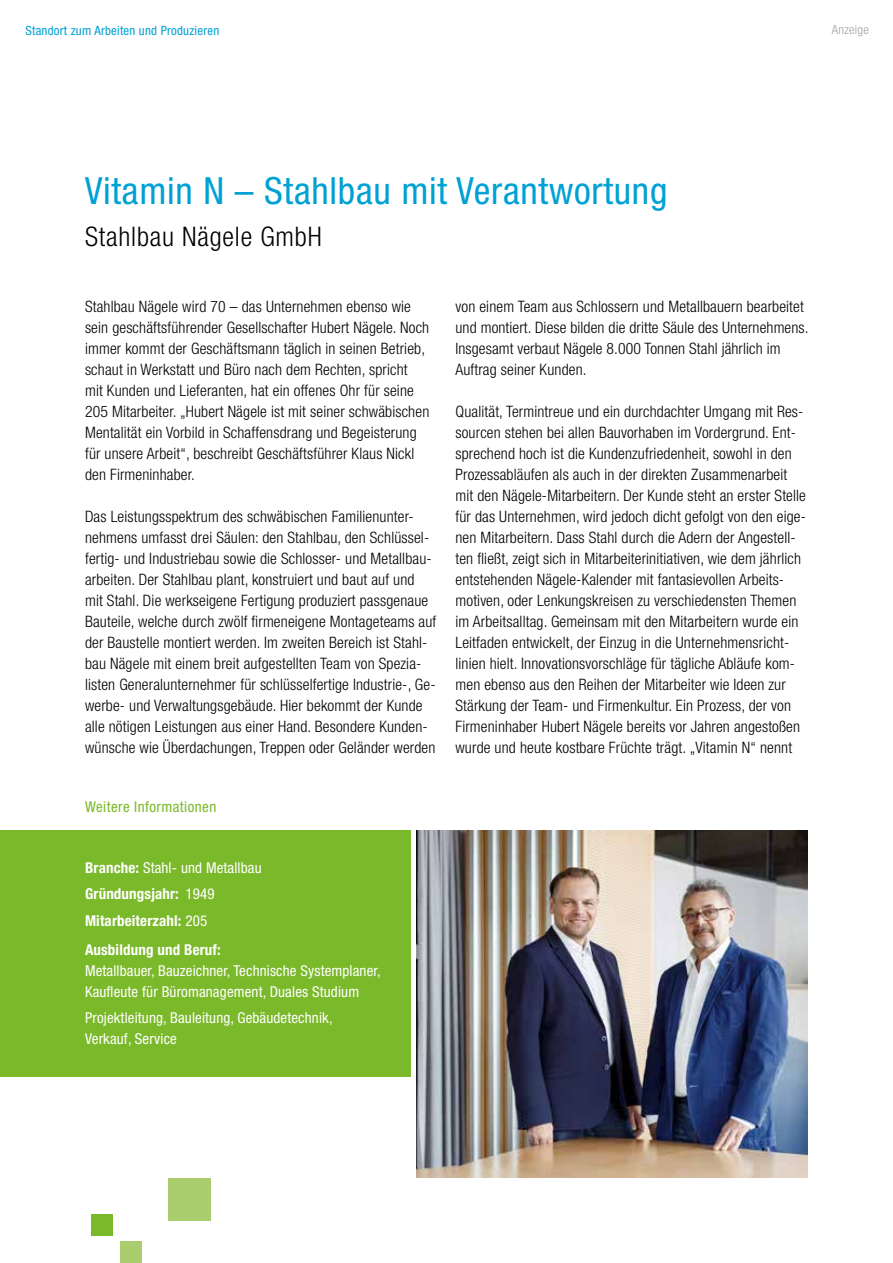
<style>
.page{position:relative;width:893px;height:1263px;background:#fff}
.page>*{position:absolute;margin:0;border:0;box-sizing:border-box;transform-origin:0 0}
.t1{font:condensed 37.5px "Helvetica Neue LT Std";letter-spacing:.02em;color:#00a1d4}
.t2{font:300 condensed 27px "Helvetica Neue LT Std";letter-spacing:.03em;color:#000}
.t3{font:300 condensed 15.75px/21px "Helvetica Neue LT Std";letter-spacing:.01em;color:#000}
.t4{font:condensed 15px/21px "Helvetica Neue LT Std";letter-spacing:.01em;color:#fff}
.t5{font:700 condensed 15px/26.5px "Helvetica Neue LT Std";letter-spacing:.01em;color:#fff}
.t6{font:condensed 15px "Helvetica Neue LT Std";letter-spacing:.03em;color:#7ab929}
.t7{font:condensed 12.75px "Helvetica Neue LT Std";letter-spacing:.02em;color:#00a1d4}
.t8{font:300 condensed 12.75px "Helvetica Neue LT Std";letter-spacing:.02em;color:#a1a1a1}
.s1{font-weight:400}
</style>
<div class="page">
<div style="left:0;top:830px;width:410px;height:247px;background:#7ab929"></div>
<img style="left:417px;top:830px;width:391px;height:348px">
<div style="left:91px;top:1214px;width:22px;height:21px;background:#7ab929"></div>
<div style="left:120px;top:1242px;width:21px;height:21px;background:#aacd6d"></div>
<div style="left:168px;top:1178px;width:42px;height:42px;background:#aacd6d"></div>
<p class="t7" style="left:26px;top:23px;width:195px">Standort zum Arbeiten und Produzieren</p>
<p class="t8" style="left:832px;top:22px;width:38px">Anzeige</p>
<h1 class="t1" style="left:85px;top:169px;width:584px">Vitamin N – Stahlbau mit Verantwortung</h1>
<h2 class="t2" style="left:85px;top:221px;width:238px">Stahlbau Nägele GmbH</h2>
<p class="t3" style="left:85px;top:296px;width:346px">Stahlbau Nägele wird 70 – das Unternehmen ebenso wie sein geschäftsführender Gesellschafter Hubert Nägele. Noch immer kommt der Geschäftsmann täglich in seinen Betrieb, schaut in Werkstatt und Büro nach dem Rechten, spricht mit Kunden und Lieferanten, hat ein offenes Ohr für seine 205 Mitarbeiter. „Hubert Nägele ist mit seiner schwäbischen Mentalität ein Vorbild in Schaffensdrang und Begeisterung für unsere Arbeit“, beschreibt Geschäftsführer Klaus Nickl den Firmeninhaber.</p>
<p class="t3" style="left:85px;top:506px;width:353px">Das Leistungsspektrum des schwäbischen Familienunter&shy;nehmens umfasst drei Säulen: den Stahlbau, den Schlüssel&shy;fertig- und Industriebau sowie die Schlosser- und Metallbau&shy;arbeiten. Der Stahlbau plant, konstruiert und baut auf und<br>mit Stahl. Die werkseigene Fertigung produziert passgenaue Bauteile, welche durch zwölf firmeneigene Montageteams auf der Baustelle montiert werden. Im zweiten Bereich ist Stahl&shy;bau Nägele mit einem breit aufgestellten Team von Spezia&shy;listen Generalunternehmer für schlüsselfertige Industrie-, Ge&shy;werbe- und Verwaltungsgebäude. Hier bekommt der Kunde alle nötigen Leistungen aus einer Hand. Besondere Kunden&shy;wünsche wie Überdachungen, Treppen oder Geländer werden</p>
<p class="t6" style="left:85px;top:798px;width:133px">Weitere Informationen</p>
<p class="t3" style="left:455px;top:296px;width:355px">von einem Team aus Schlossern und Metallbauern bearbeitet und montiert. Diese bilden die dritte Säule des Unternehmens.<br>Insgesamt verbaut Nägele 8.000 Tonnen Stahl jährlich im Auftrag seiner Kunden.</p>
<p class="t3" style="left:455px;top:401px;width:352px">Qualität, Termintreue und ein durchdachter Umgang mit Res&shy;sourcen stehen bei allen Bauvorhaben im Vordergrund. Ent&shy;sprechend hoch ist die Kundenzufriedenheit, sowohl in den Prozessabläufen als auch in der direkten Zusammenarbeit mit den Nägele-Mitarbeitern. Der Kunde steht an erster Stelle für das Unternehmen, wird jedoch dicht gefolgt von den eige&shy;nen Mitarbeitern. Dass Stahl durch die Adern der Angestell&shy;ten fließt, zeigt sich in Mitarbeiterinitiativen, wie dem jährlich entstehenden Nägele-Kalender mit fantasievollen Arbeits&shy;motiven, oder Lenkungskreisen zu verschiedensten Themen im Arbeitsalltag. Gemeinsam mit den Mitarbeitern wurde ein Leitfaden entwickelt, der Einzug in die Unternehmensricht&shy;linien hielt. Innovationsvorschläge für tägliche Abläufe kom&shy;men ebenso aus den Reihen der Mitarbeiter wie Ideen zur Stärkung der Team- und Firmenkultur. Ein Prozess, der von Firmeninhaber Hubert Nägele bereits vor Jahren angestoßen wurde und heute kostbare Früchte trägt. „Vitamin N“ nennt</p>
<p class="t5" style="left:85px;top:854px;width:178px">Branche: <span class="s1">Stahl- und Metallbau<br></span>Gründungsjahr: <span class="s1">1949<br></span>Mitarbeiterzahl: <span class="s1">205</span></p>
<p class="t5" style="left:85px;top:936px;width:137px">Ausbildung und Beruf:</p>
<p class="t4" style="left:85px;top:960px;width:297px">Metallbauer, Bauzeichner, Technische Systemplaner,<br>Kaufleute für Büromanagement, Duales Studium</p>
<p class="t4" style="left:85px;top:1007px;width:249px">Projektleitung, Bauleitung, Gebäudetechnik,<br>Verkauf, Service</p>
</div>
